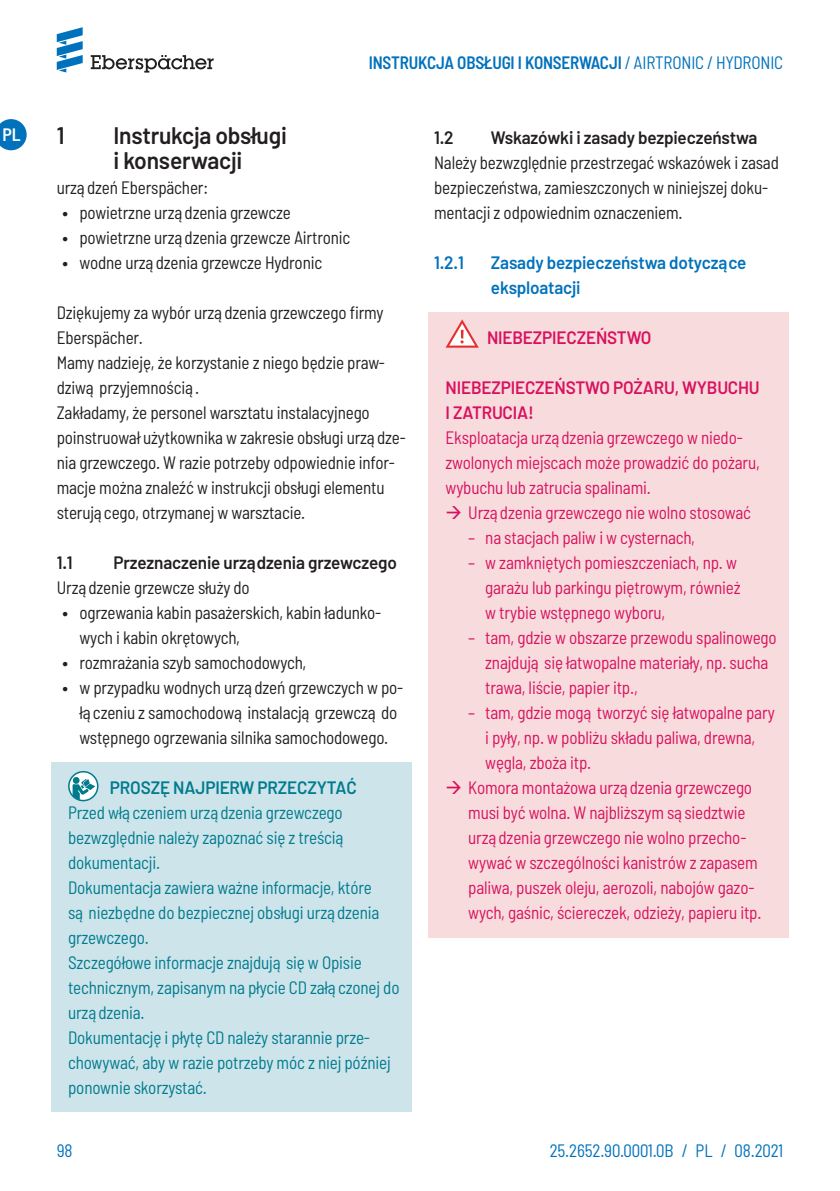
<style>
.page{position:relative;width:840px;height:1191px;background:#fff}
.page>*{position:absolute;margin:0;border:0;box-sizing:border-box;transform-origin:0 0}
.t1{font:600 24px/25px "Barlow";letter-spacing:-.01em;color:#231f20;scale:.95 1}
.Copy___links{font:semi-condensed 18px/25px "Barlow";letter-spacing:-.01em;color:#231f20;scale:.95 1}
.Gefahr-Boxen___Copy{font:semi-condensed 18px/25px "Barlow";letter-spacing:-.01em;color:#d8115f;scale:.95 1}
.Vorschrift-Box___Cop{font:semi-condensed 18px/25px "Barlow";letter-spacing:-.01em;color:#007b8e;scale:.95 1}
.t2{font:600 18px "Barlow";letter-spacing:-.01em;color:#231f20;scale:.95 1}
.Gefahr-Box___Headlin{font:600 18px/25px "Barlow";letter-spacing:-.01em;color:#d8115f;scale:.95 1}
.Copy___links___Absta{font:semi-condensed 18px/25px "Barlow";letter-spacing:-.01em;color:#231f20;scale:.95 1}
.t3{font:600 semi-condensed 18px "Barlow";letter-spacing:-.01em;color:#0072bc;scale:.95 1}
.t4{font:600 18px/25px "Barlow";letter-spacing:-.01em;color:#0072bc;scale:.95 1}
.t5{font:semi-condensed 18px "Barlow";letter-spacing:-.01em;color:#0072bc;scale:.95 1}
.Vorschrift-Box___Hea{font:600 18px "Barlow";letter-spacing:-.01em;color:#007b8e;scale:.95 1}
.t6{font:600 semi-condensed 18px "Barlow";color:#fff}
.s1{font-weight:400}
.s2{font-weight:600}
</style>
<div class="page">
<svg style="left:0;top:119px;width:27px;height:31px"></svg>
<div style="left:51px;top:762px;width:360px;height:50px;background:#cde4ea"></div>
<div style="left:51px;top:787px;width:360px;height:100px;background:#cde4ea"></div>
<div style="left:51px;top:862px;width:360px;height:100px;background:#cde4ea"></div>
<div style="left:51px;top:937px;width:360px;height:100px;background:#cde4ea"></div>
<div style="left:51px;top:1012px;width:360px;height:100px;background:#cde4ea"></div>
<svg style="left:68px;top:771px;width:30px;height:30px"></svg>
<div style="left:73px;top:777px;width:6px;height:7px;background:#007b8e;border-radius:50%"></div>
<svg style="left:72px;top:779px;width:23px;height:21px"></svg>
<div style="left:428px;top:312px;width:360px;height:50px;background:#f8dcdd"></div>
<div style="left:428px;top:362px;width:360px;height:75px;background:#f8dcdd"></div>
<div style="left:428px;top:412px;width:360px;height:100px;background:#f8dcdd"></div>
<div style="left:428px;top:512px;width:360px;height:50px;background:#f8dcdd"></div>
<div style="left:428px;top:537px;width:360px;height:100px;background:#f8dcdd"></div>
<div style="left:428px;top:612px;width:360px;height:100px;background:#f8dcdd"></div>
<div style="left:428px;top:687px;width:360px;height:100px;background:#f8dcdd"></div>
<div style="left:428px;top:762px;width:360px;height:175px;background:#f8dcdd"></div>
<svg style="left:445px;top:319px;width:33px;height:29px"></svg>
<svg style="left:91px;top:55px;width:122px;height:18px"></svg>
<svg style="left:57px;top:27px;width:26px;height:45px"></svg>
<p class="t3" style="left:368px;top:51px;width:437px">INSTRUKCJA OBSŁUGI I KONSERWACJI <span class="s1">/ Ai rtroni c / Hydroni c</span></p>
<p class="t6" style="left:2px;top:123px;width:20px">PL</p>
<p class="t1" style="left:57px;top:123px;width:10px">1</p>
<p class="t1" style="left:113px;top:123px;width:184px">Instrukcja obsługi i konserwacji</p>
<p class="Copy___links" style="left:57px;top:175px;width:161px">urządzeń Eberspächer:</p>
<p class="Copy___links" style="left:62px;top:200px;width:242px"><span class="s2">•</span> powietrzne urządzenia grzewcze</p>
<p class="Copy___links" style="left:62px;top:225px;width:304px"><span class="s2">•</span> powietrzne urządzenia grzewcze Airtronic</p>
<p class="Copy___links" style="left:62px;top:250px;width:275px"><span class="s2">•</span> wodne urządzenia grzewcze Hydronic</p>
<p class="Copy___links___Absta" style="left:57px;top:300px;width:345px">Dziękujemy za wybór urządzenia grzewczego firmy<br>Eberspächer.</p>
<p class="Copy___links" style="left:57px;top:350px;width:347px">Mamy nadzieję, że korzystanie z niego będzie praw&shy;dziwą przyjemnością.</p>
<p class="Copy___links" style="left:57px;top:400px;width:369px">Zakładamy, że personel warsztatu instalacyjnego poinstruował użytkownika w zakresie obsługi urządze&shy;nia grzewczego. W razie potrzeby odpowiednie infor&shy;macje można znaleźć w instrukcji obsługi elementu sterującego, otrzymanej w warsztacie.</p>
<p class="t2" style="left:57px;top:551px;width:18px">1.1</p>
<p class="t2" style="left:113px;top:551px;width:300px">Przeznaczenie urządzenia grzewczego</p>
<p class="Copy___links" style="left:57px;top:575px;width:205px">Urządzenie grzewcze służy do</p>
<p class="Copy___links" style="left:79px;top:600px;width:319px;text-indent:-17px"><span class="s2">•</span> ogrzewania kabin pasażerskich, kabin ładunko&shy;wych i kabin okrętowych,</p>
<p class="Copy___links" style="left:62px;top:650px;width:258px"><span class="s2">•</span> rozmrażania szyb samochodowych,</p>
<p class="Copy___links" style="left:79px;top:675px;width:342px;text-indent:-17px"><span class="s2">•</span> w przypadku wodnych urządzeń grzewczych w po&shy;łączeniu z samochodową instalacją grzewczą do wstępnego ogrzewania silnika samochodowego.</p>
<p class="Vorschrift-Box___Hea" style="left:110px;top:776px;width:261px">PROSZĘ NAJPIERW PRZECZYTAĆ</p>
<p class="Vorschrift-Box___Cop" style="left:68px;top:800px;width:294px">Przed włączeniem urządzenia grzewczego bezwzględnie należy zapoznać się z treścią dokumentacji.</p>
<p class="Vorschrift-Box___Cop" style="left:68px;top:875px;width:329px">Dokumentacja zawiera ważne informacje, które są niezbędne do bezpiecznej obsługi urządzenia grzewczego.</p>
<p class="Vorschrift-Box___Cop" style="left:68px;top:950px;width:350px">Szczegółowe informacje znajdują się w Opisie technicznym, zapisanym na płycie CD załączonej do urządzenia.</p>
<p class="Vorschrift-Box___Cop" style="left:68px;top:1025px;width:341px">Dokumentację i płytę CD należy starannie prze&shy;chowywać, aby w razie potrzeby móc z niej później ponownie skorzystać.</p>
<p class="t2" style="left:434px;top:126px;width:22px">1.2</p>
<p class="t2" style="left:490px;top:126px;width:282px">Wskazówki i zasady bezpieczeństwa</p>
<p class="Copy___links" style="left:434px;top:150px;width:364px">Należy bezwzględnie przestrzegać wskazówek i zasad bezpieczeństwa, zamieszczonych w niniejszej doku&shy;mentacji z odpowiednim oznaczeniem.</p>
<p class="t4" style="left:434px;top:250px;width:33px">1.2.1</p>
<p class="t4" style="left:490px;top:250px;width:270px">Zasady bezpieczeństwa dotyczące eksploatacji</p>
<p class="Gefahr-Box___Headlin" style="left:486px;top:325px;width:174px">NIEBEZPIECZEŃSTWO</p>
<p class="Gefahr-Box___Headlin" style="left:445px;top:375px;width:332px">NIEBEZPIECZEŃSTWO POŻARU, WYBUCHU<br>I ZATRUCIA!</p>
<p class="Gefahr-Boxen___Copy" style="left:445px;top:425px;width:332px">Eksploatacja urządzenia grzewczego w niedo&shy;zwolonych miejscach może prowadzić do pożaru, wybuchu lub zatrucia spalinami.</p>
<p class="Gefahr-Boxen___Copy" style="left:468px;top:500px;width:299px">Urządzenia grzewczego nie wolno stosować</p>
<p class="Gefahr-Boxen___Copy" style="left:468px;top:525px;width:240px">– na stacjach paliw i w cysternach,</p>
<p class="Gefahr-Boxen___Copy" style="left:485px;top:550px;width:270px;text-indent:-17px">– w zamkniętych pomieszczeniach, np. w garażu lub parkingu piętrowym, również w trybie wstępnego wyboru,</p>
<p class="Gefahr-Boxen___Copy" style="left:485px;top:625px;width:308px;text-indent:-17px">– tam, gdzie w obszarze przewodu spalinowego znajdują się łatwopalne materiały, np. sucha trawa, liście, papier itp.,</p>
<p class="Gefahr-Boxen___Copy" style="left:485px;top:700px;width:306px;text-indent:-17px">– tam, gdzie mogą tworzyć się łatwopalne pary i pyły, np. w pobliżu składu paliwa, drewna, węgla, zboża itp.</p>
<p class="Gefahr-Boxen___Copy" style="left:468px;top:775px;width:310px">Komora montażowa urządzenia grzewczego musi być wolna. W najbliższym sąsiedztwie urządzenia grzewczego nie wolno przecho&shy;wywać w szczególności kanistrów z zapasem paliwa, puszek oleju, aerozoli, nabojów gazo&shy;wych, gaśnic, ściereczek, odzieży, papieru itp.</p>
<p class="t5" style="left:57px;top:1139px;width:18px">98</p>
<p class="t5" style="left:549px;top:1139px;width:247px">25.2652.90.0001.0B / PL / 08.2021</p>
</div>
